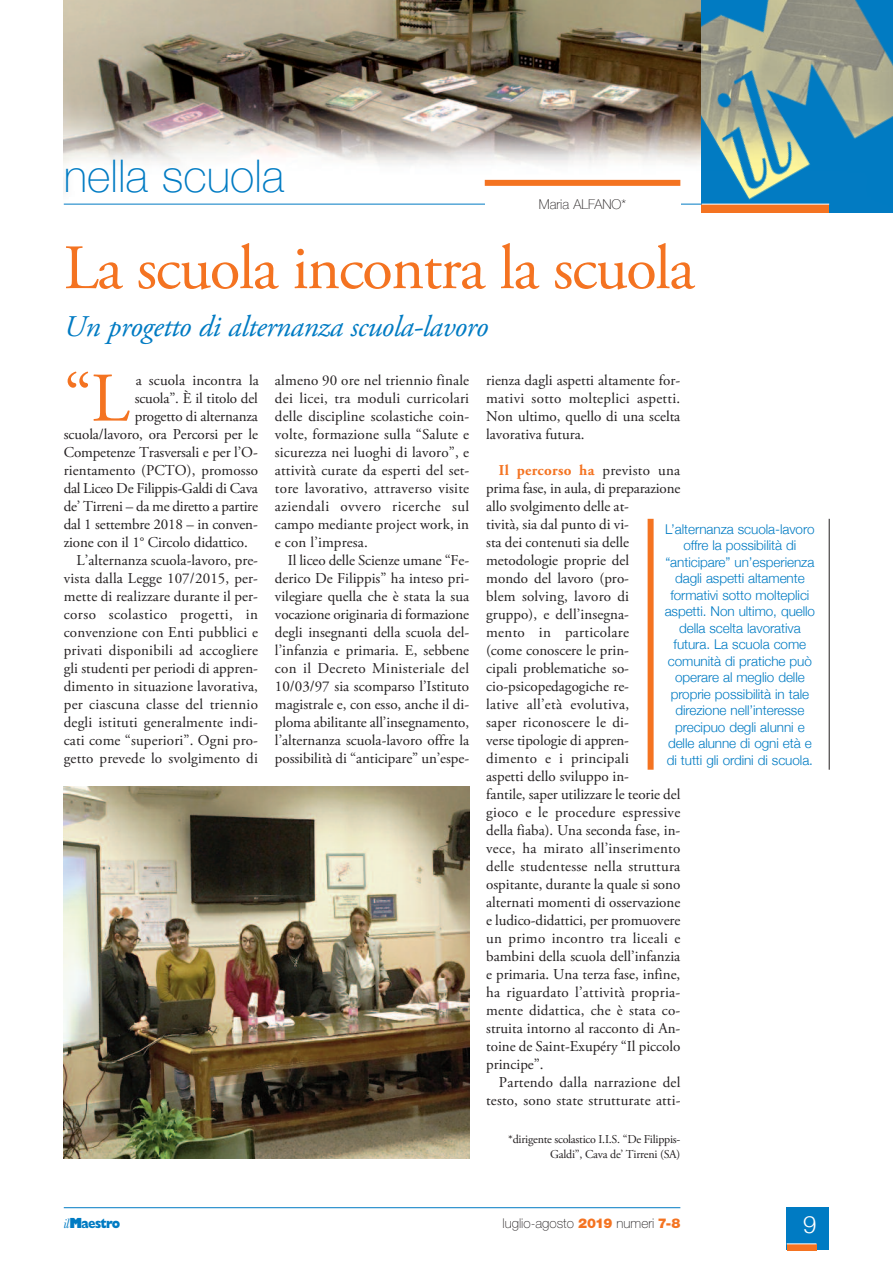
<style>
.page{position:relative;width:893px;height:1263px;background:#fff}
.page>*{position:absolute;margin:0;border:0;box-sizing:border-box;transform-origin:0 0}
.t1{font:69.45px "Adobe Garamond Pro";color:#f47321}
.t2{font:63px "Adobe Garamond Pro";letter-spacing:-.025em;color:#f47321}
.t3{font:100 45px "Helvetica Neue";color:#007bc3}
.t4{font:italic 30px "Adobe Garamond Pro";letter-spacing:-.015em;color:#007bc3}
.t5{font:300 24px "Helvetica Neue";color:#fff}
.t6{font:15px/18px "Adobe Garamond Pro";color:#231f20;text-align:justify}
.t7{font:15px "Adobe Garamond Pro";letter-spacing:-.02em;color:#231f20}
.t8{font:15px "Adobe Garamond Pro";letter-spacing:.02em;color:#231f20}
.t9{font:15px "Adobe Garamond Pro";letter-spacing:.03em;color:#231f20}
.t10{font:300 13.5px/16.5px "Helvetica Neue";letter-spacing:-.005em;color:#007bc3;text-align:center}
.t11{font:100 13.5px "Helvetica Neue";color:#231f20}
.t12{font:800 13.5px "Gill Sans";letter-spacing:-.055em;color:#007bc3;scale:.9 1}
.t13{font:12px/15px "Adobe Garamond Pro";letter-spacing:-.02em;color:#231f20;text-align:right}
.s1{font-weight:700;color:#f47321}
.s2{font-family:"Bodoni";font-weight:400;font-style:italic}
.s3{font-style:inherit}
.s4{font-weight:900;color:#f47321}
</style>
<div class="page">
<hr style="left:64px;top:1207px;width:616px;height:1px;background:#007bc3">
<div style="left:787px;top:1208px;width:42px;height:42px;background:#007bc3"></div>
<div style="left:787px;top:1244px;width:29px;height:6px;background:#f47321"></div>
<svg style="left:787px;top:1243px;width:29px;height:1px"></svg>
<img style="left:64px;top:0;width:638px;height:213px">
<img style="left:702px;top:0;width:191px;height:213px">
<div style="left:702px;top:204px;width:127px;height:9px;background:#f47321"></div>
<hr style="left:702px;top:204px;width:127px;height:1px;background:#fff">
<hr style="left:829px;top:519px;width:1px;height:251px;background:#231f20">
<div style="left:648px;top:519px;width:6px;height:251px;background:#f47321"></div>
<hr style="left:64px;top:204px;width:638px;height:1px;background:#007bc3">
<div style="left:485px;top:183px;width:195px;height:42px;background:#fff"></div>
<div style="left:485px;top:180px;width:195px;height:6px;background:#f47321"></div>
<img style="left:64px;top:787px;width:405px;height:372px">
<h3 class="t3" style="left:64px;top:149px;width:222px">nella scuola</h3>
<p class="t11" style="left:539px;top:196px;width:89px">Maria AlfAno*</p>
<h2 class="t2" style="left:64px;top:243px;width:632px">La scuola incontra la scuola</h2>
<h3 class="t4" style="left:64px;top:315px;width:426px">Un progetto di alternanza scuola-lavoro</h3>
<h1 class="t1" style="left:64px;top:371px;width:67px">“L</h1>
<p class="t6" style="left:136px;top:372px;width:125px">a scuola incontra la</p>
<p class="t6" style="left:135px;top:390px;width:125px">scuola”. È il titolo del</p>
<p class="t6" style="left:135px;top:408px;width:125px">progetto di alternanza</p>
<p class="t6" style="left:64px;top:426px;width:196px">scuola/lavoro, ora Percorsi per le</p>
<p class="t6" style="left:64px;top:444px;width:196px">Competenze Trasversali e per l’O-</p>
<p class="t6" style="left:64px;top:462px;width:196px">rientamento (PCTO), promosso</p>
<p class="t7" style="left:64px;top:482px;width:196px">dal Liceo De Filippis-Galdi di Cava</p>
<p class="t6" style="left:64px;top:498px;width:196px">de’ Tirreni – da me diretto a partire</p>
<p class="t6" style="left:64px;top:516px;width:196px">dal 1 settembre 2018 – in conven-</p>
<p class="t6" style="left:64px;top:534px;width:186px">zione con il 1° Circolo didattico.</p>
<p class="t6" style="left:77px;top:552px;width:183px">L’alternanza scuola-lavoro, pre-</p>
<p class="t6" style="left:64px;top:570px;width:196px">vista dalla Legge 107/2015, per-</p>
<p class="t6" style="left:64px;top:588px;width:196px">mette di realizzare durante il per-</p>
<p class="t9" style="left:64px;top:608px;width:196px">corso scolastico progetti, in</p>
<p class="t6" style="left:64px;top:624px;width:196px">convenzione con Enti pubblici e</p>
<p class="t6" style="left:64px;top:642px;width:196px">privati disponibili ad accogliere</p>
<p class="t6" style="left:64px;top:660px;width:196px">gli studenti per periodi di appren-</p>
<p class="t6" style="left:64px;top:678px;width:196px">dimento in situazione lavorativa,</p>
<p class="t8" style="left:64px;top:698px;width:196px">per ciascuna classe del triennio</p>
<p class="t6" style="left:64px;top:714px;width:196px">degli istituti generalmente indi-</p>
<p class="t6" style="left:64px;top:732px;width:196px">cati come “superiori”. Ogni pro-</p>
<p class="t6" style="left:64px;top:750px;width:196px">getto prevede lo svolgimento di</p>
<p class="t6" style="left:275px;top:372px;width:196px">almeno 90 ore nel triennio finale dei licei, tra moduli curricolari delle discipline scolastiche coin&shy;volte, formazione sulla “Salute e sicurezza nei luoghi di lavoro”, e attività curate da esperti del set&shy;tore lavorativo, attraverso visite aziendali ovvero ricerche sul campo mediante project work, in e con l’impresa.</p>
<p class="t6" style="left:275px;top:552px;width:196px;text-indent:13px">Il liceo delle Scienze umane “Fe&shy;derico De Filippis” ha inteso pri&shy;vilegiare quella che è stata la sua vocazione originaria di formazione degli insegnanti della scuola del&shy;l’infanzia e primaria. E, sebbene con il Decreto Ministeriale del 10/03/97 sia scomparso l’Istituto magistrale e, con esso, anche il di&shy;ploma abilitante all’insegnamento, l’alternanza scuola-lavoro offre la possibilità di “anticipare” un’espe-</p>
<p class="t6" style="left:486px;top:372px;width:196px">rienza dagli aspetti altamente for&shy;mativi sotto molteplici aspetti.<br>Non ultimo, quello di una scelta lavorativa futura.</p>
<p class="t6" style="left:486px;top:462px;width:196px;text-align:left;text-indent:13px"><span class="s1">Il percorso ha</span> previsto una prima fase, in aula, di preparazione allo svolgimento delle at-<br>tività, sia dal punto di vi-<br>sta dei contenuti sia delle metodologie proprie del<br>mondo del lavoro (pro-<br>blem solving, lavoro di gruppo), e dell’insegna-<br>mento in particolare<br>(come conoscere le prin-<br>cipali problematiche so&shy;cio-psicopedagogiche re-<br>lative all’età evolutiva,<br>saper riconoscere le di-<br>verse tipologie di appren&shy;dimento e i principali<br>aspetti dello sviluppo in-<br>fantile, saper utilizzare le teorie del gioco e le procedure espressive della fiaba). Una seconda fase, in&shy;vece, ha mirato all’inserimento delle studentesse nella struttura ospitante, durante la quale si sono alternati momenti di osservazione e ludico-didattici, per promuovere un primo incontro tra liceali e bambini della scuola dell’infanzia e primaria. Una terza fase, infine, ha riguardato l’attività propria&shy;mente didattica, che è stata co&shy;struita intorno al racconto di An&shy;toine de Saint-Exupéry “Il piccolo principe”.</p>
<p class="t6" style="left:486px;top:1074px;width:196px;text-align:right">Partendo dalla narrazione del testo, sono state strutturate atti-</p>
<p class="t10" style="left:665px;top:520px;width:152px">l’alternanza scuola-lavoro offre la possibilità di “anticipare” un’esperienza dagli aspetti altamente formativi sotto molteplici aspetti. non ultimo, quello della scelta lavorativa futura. la scuola come comunità di pratiche può operare al meglio delle proprie possibilità in tale direzione nell’interesse precipuo degli alunni e delle alunne di ogni età e di tutti gli ordini di scuola.</p>
<p class="t13" style="left:508px;top:1132px;width:174px">*dirigente scolastico I.I.S. “De Filippis-<br>Galdi”, Cava de’ Tirreni (SA)</p>
<p class="t12" style="left:64px;top:1218px;width:64px"><span class="s2">il</span><span class="s3">M</span>aestro</p>
<p class="t11" style="left:502px;top:1218px;width:179px">luglio-agosto <span class="s4">2019</span> numeri <span class="s4">7-8</span></p>
<h3 class="t5" style="left:803px;top:1210px;width:15px">9</h3>
</div>
